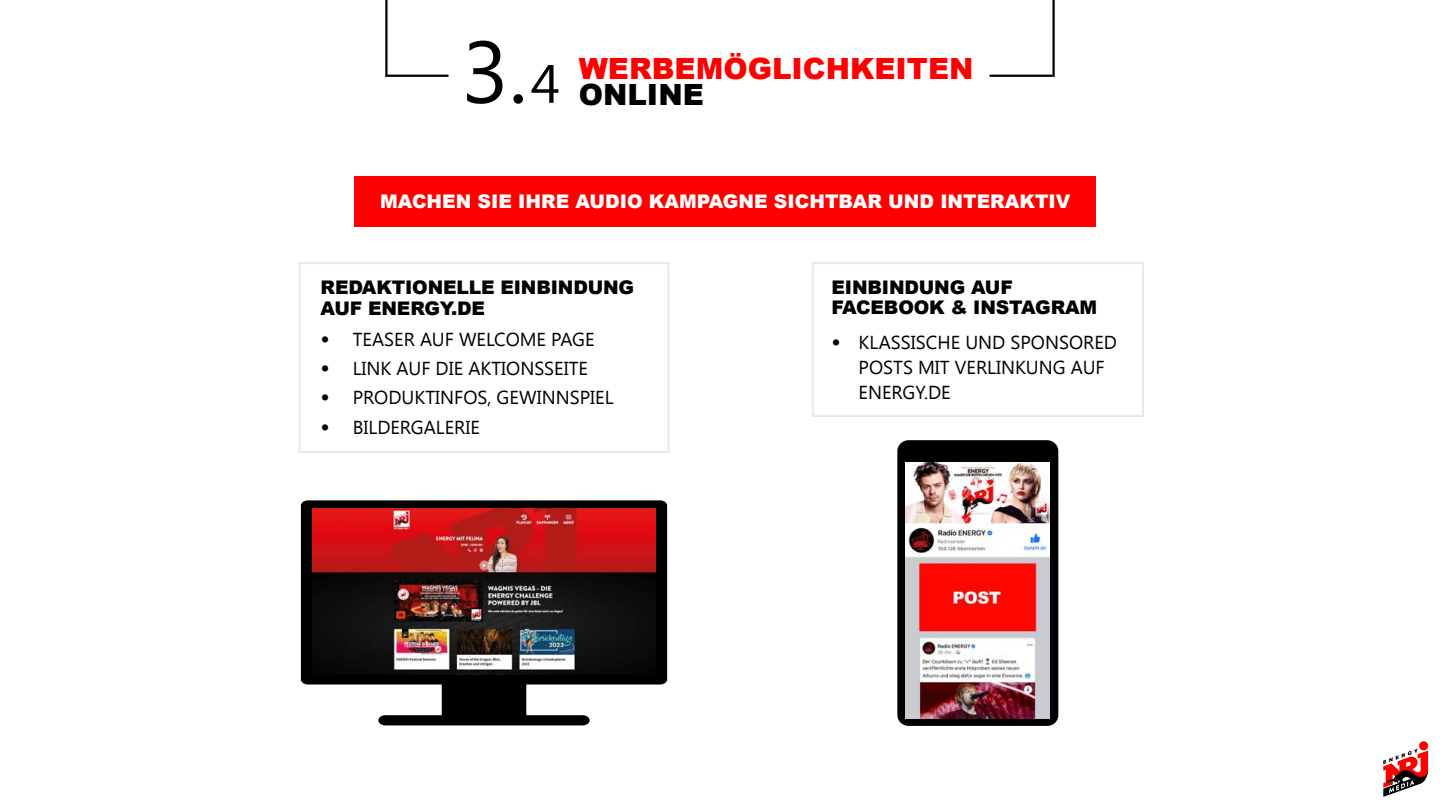
<style>
.page{position:relative;width:1440px;height:810px;background:#fff}
.page>*{position:absolute;margin:0;border:0;box-sizing:border-box;transform-origin:0 0}
.t1{font:900 29.25px/26.1px "Arial";color:#f00}
.t2{font:18.75px/24.8px "Segoe UI";color:#000}
.t3{font:900 18.75px/21px "Arial";letter-spacing:-.01em;color:#000}
.t4{font:900 18.75px "Arial";color:#fff}
.s1{font-family:"Segoe UI";font-weight:400;font-size:87.45px;color:#000}
.s2{font-family:"Segoe UI";font-weight:400;font-size:54px;color:#000}
.s3{color:#000}
.s4{font-family:"Arial";font-weight:900}
</style>
<div class="page">
<svg style="left:1383px;top:741px;width:46px;height:56px"></svg>
<hr style="left:385px;top:0;width:3px;height:77px;background:#000">
<hr style="left:1052px;top:0;width:3px;height:77px;background:#000">
<hr style="left:386px;top:75px;width:63px;height:2px;background:#000">
<hr style="left:990px;top:75px;width:62px;height:2px;background:#000">
<div style="left:354px;top:176px;width:742px;height:51px;background:#f00"></div>
<svg style="left:301px;top:500px;width:366px;height:225px;fill:#000"></svg>
<img style="left:313px;top:509px;width:343px;height:166px">
<div style="left:895px;top:436px;width:166px;height:292px;background:linear-gradient(to right,#fff,#fff)"></div>
<svg style="left:897px;top:440px;width:161px;height:286px;background:#121111"></svg>
<img style="left:906px;top:463px;width:144px;height:255px">
<h1 class="t1" style="left:462px;top:54px;width:514px;text-indent:117px">WERBEMÖGLICHKEITEN<br><span class="s1">3.</span><span class="s2">4</span> <span class="s3">ONLINE</span></h1>
<p class="t4" style="left:380px;top:188px;width:692px">MACHEN SIE IHRE AUDIO KAMPAGNE SICHTBAR UND INTERAKTIV</p>
<p class="t3" style="left:321px;top:276px;width:315px">REDAKTIONELLE EINBINDUNG<br>AUF ENERGY.DE</p>
<p class="t2" style="left:321px;top:326px;width:275px"><span class="s4">•</span> TEASER AUF WELCOME PAGE</p>
<p class="t2" style="left:321px;top:355px;width:269px"><span class="s4">•</span> LINK AUF DIE AKTIONSSEITE</p>
<p class="t2" style="left:321px;top:385px;width:294px"><span class="s4">•</span> PRODUKTINFOS, GEWINNSPIEL</p>
<p class="t2" style="left:321px;top:414px;width:161px"><span class="s4">•</span> BILDERGALERIE</p>
<p class="t3" style="left:832px;top:277px;width:267px;line-height:20.1px">EINBINDUNG AUF<br>FACEBOOK &amp; INSTAGRAM</p>
<p class="t2" style="left:859px;top:330px;width:260px;text-indent:-27px"><span class="s4">•</span> KLASSISCHE UND SPONSORED<br>POSTS MIT VERLINKUNG AUF<br>ENERGY.DE</p>
</div>
